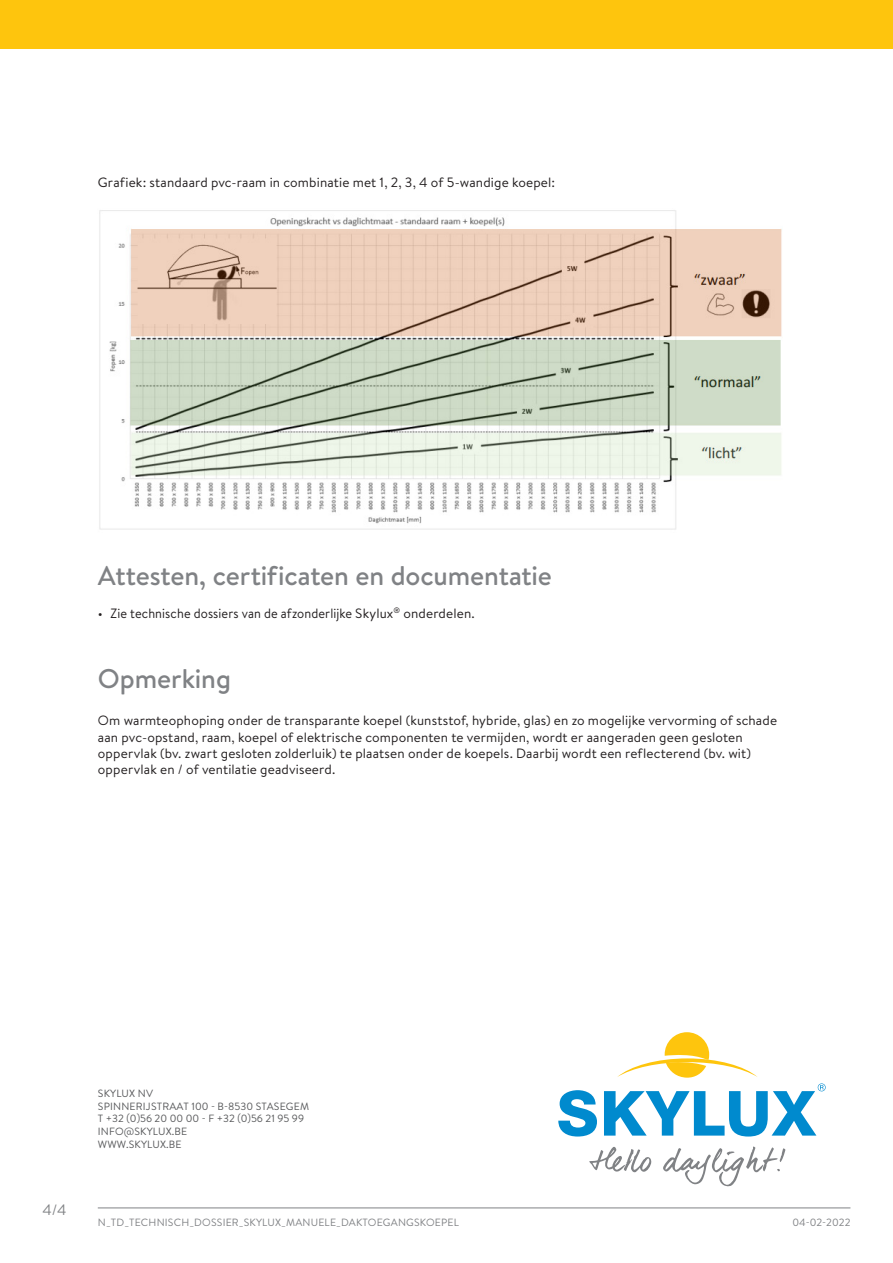
<style>
.page{position:relative;width:893px;height:1263px;background:#fff}
.page>*{position:absolute;margin:0;border:0;box-sizing:border-box;transform-origin:0 0}
.tekst_cursief{font:500 27px "Brandon Text";letter-spacing:-.005em;color:#808285}
.Titel_2{font:500 27px "Brandon Text";color:#808285}
.t1{font:15px "Brandon Text";color:#808285}
.tekst{font:13.5px/16.2px "Brandon Text";letter-spacing:.01em;color:#231f20}
.tekst_insprong{font:13.5px "Brandon Text";letter-spacing:.01em;color:#231f20}
.t2{font:10.5px "Brandon Text";letter-spacing:.02em;color:#57585a}
.t3{font:10.5px "Brandon Text";letter-spacing:.02em;color:#808285}
.t4{font:10.5px "Brandon Text";color:#57585a}
</style>
<div class="page">
<hr style="left:98px;top:1207px;width:752px;height:1px;background:#808285">
<div style="left:0;top:0;width:893px;height:49px;background:#fec50d"></div>
<div style="left:511px;top:1008px;width:353px;height:201px;background:#fff"></div>
<svg style="left:558px;top:1090px;width:39px;height:46px"></svg>
<svg style="left:589px;top:1147px;width:62px;height:25px"></svg>
<svg style="left:663px;top:1146px;width:122px;height:41px"></svg>
<svg style="left:604px;top:1032px;width:222px;height:104px"></svg>
<img style="left:99px;top:210px;width:683px;height:320px">
<p class="tekst_insprong" style="left:98px;top:173px;width:459px">Grafiek: standaard pvc-raam in combinatie met 1, 2, 3, 4 of 5-wandige koepel:</p>
<p class="tekst_cursief" style="left:98px;top:557px;width:456px">Attesten, certificaten en documentatie</p>
<p class="tekst_insprong" style="left:98px;top:604px;width:379px">• Zie technische dossiers van de afzonderlijke Skylux<sup>®</sup> onderdelen.</p>
<p class="Titel_2" style="left:98px;top:660px;width:135px">Opmerking</p>
<p class="tekst" style="left:98px;top:712px;width:681px">Om warmteophoping onder de transparante koepel (kunststof, hybride, glas) en zo mogelijke vervorming of schade aan pvc-opstand, raam, koepel of elektrische componenten te vermijden, wordt er aangeraden geen gesloten oppervlak (bv. zwart gesloten zolderluik) te plaatsen onder de koepels. Daarbij wordt een reflecterend (bv. wit) oppervlak en / of ventilatie geadviseerd.</p>
<p class="t1" style="left:43px;top:1199px;width:26px">4/4</p>
<p class="t2" style="left:98px;top:1086px;width:57px">SKYLUX NV</p>
<p class="t2" style="left:98px;top:1099px;width:213px">SPINNERIJSTRAAT 100 - B-8530 STASEGEM</p>
<p class="t4" style="left:98px;top:1111px;width:208px">T +32 (0)56 20 00 00 - F +32 (0)56 21 95 99</p>
<p class="t2" style="left:98px;top:1124px;width:91px">INFO@SKYLUX.BE</p>
<p class="t2" style="left:98px;top:1137px;width:85px">WWW.SKYLUX.BE</p>
<p class="t3" style="left:98px;top:1215px;width:363px">N_TD_TECHNISCH_DOSSIER_SKYLUX_MANUELE_DAKTOEGANGSKOEPEL</p>
<p class="t3" style="left:792px;top:1215px;width:60px">04-02-2022</p>
</div>
